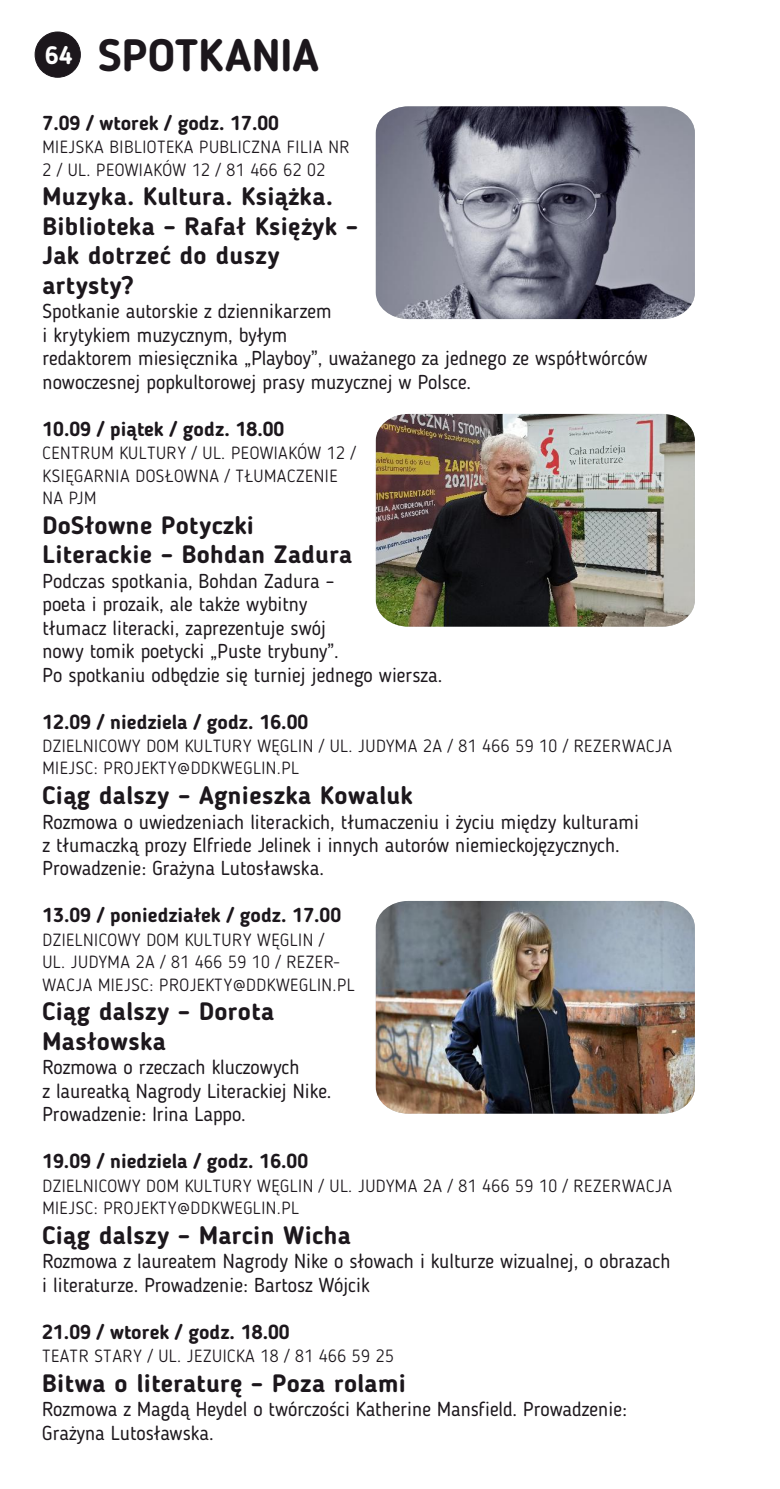
<style>
.page{position:relative;width:780px;height:1489px;background:#fff}
.page>*{position:absolute;margin:0;border:0;box-sizing:border-box;transform-origin:0 0}
.t1{font:700 45px "Blogger Sans";color:#1c171c}
.t2{font:700 25px/29.5px "Blogger Sans";letter-spacing:.015em;color:#1c171c}
.t3{font:20px/23.5px "Blogger Sans";color:#1c171c}
.t4{font:700 20px "Blogger Sans";color:#1c171c}
.t5{font:300 17.5px/22.5px "Blogger Sans";letter-spacing:.03em;color:#1c171c}
.s1{font-family:"Arial"}
</style>
<div class="page">
<div style="left:35px;top:32px;width:46px;height:45px;background:#1c171c;border:1px solid #1c171c;border-radius:50%"></div>
<img style="left:376px;top:106px;width:318px;height:213px">
<img style="left:376px;top:414px;width:318px;height:212px">
<img style="left:376px;top:900px;width:318px;height:213px">
<h1 class="t1" style="left:45px;top:37px;width:275px"><sup>64</sup> SPOTKANIA</h1>
<p class="t4" style="left:43px;top:115px;width:238px">7.09 / wtorek / godz. 17.00</p>
<p class="t5" style="left:43px;top:137px;width:308px">MIEJSKA BIBLIOTEKA PUBLICZNA FILIA NR<br>2 / UL. PEOWIAKÓW 12 / 81 466 62 02</p>
<p class="t2" style="left:42px;top:184px;width:317px">Muzyka. Kultura. Książka.<br>Biblioteka – Rafał Księżyk –<br>Jak dotrzeć do duszy artysty?</p>
<p class="t3" style="left:42px;top:301px;width:606px">Spotkanie autorskie z dziennikarzem<br>i krytykiem muzycznym, byłym<br>redaktorem miesięcznika „Playboy<span class="s1">ˮ</span>, uważanego za jednego ze współtwórców nowoczesnej popkultorowej prasy muzycznej w Polsce.</p>
<p class="t4" style="left:42px;top:420px;width:243px">10.09 / piątek / godz. 18.00</p>
<p class="t5" style="left:42px;top:443px;width:314px">CENTRUM KULTURY / UL. PEOWIAKÓW 12 /<br>KSIĘGARNIA DOSŁOWNA / TŁUMACZENIE<br>NA PJM</p>
<p class="t2" style="left:42px;top:512px;width:311px">DoSłowne Potyczki<br>Literackie – Bohdan Zadura</p>
<p class="t3" style="left:42px;top:571px;width:401px">Podczas spotkania, Bohdan Zadura –<br>poeta i prozaik, ale także wybitny<br>tłumacz literacki, zaprezentuje swój<br>nowy tomik poetycki „Puste trybuny<span class="s1">ˮ</span>.<br>Po spotkaniu odbędzie się turniej jednego wiersza.</p>
<p class="t4" style="left:42px;top:713px;width:267px">12.09 / niedziela / godz. 16.00</p>
<p class="t5" style="left:42px;top:736px;width:631px">DZIELNICOWY DOM KULTURY WĘGLIN / UL. JUDYMA 2A / 81 466 59 10 / REZERWACJA<br>MIEJSC: PROJEKTY@DDKWEGLIN.PL</p>
<p class="t2" style="left:42px;top:782px;width:372px">Ciąg dalszy – Agnieszka Kowaluk</p>
<p class="t3" style="left:42px;top:811px;width:598px">Rozmowa o uwiedzeniach literackich, tłumaczeniu i życiu między kulturami z tłumaczką prozy Elfriede Jelinek i innych autorów niemieckojęzycznych.<br>Prowadzenie: Grażyna Lutosławska.</p>
<p class="t4" style="left:42px;top:907px;width:300px">13.09 / poniedziałek / godz. 17.00</p>
<p class="t5" style="left:42px;top:929px;width:314px">DZIELNICOWY DOM KULTURY WĘGLIN /<br>UL. JUDYMA 2A / 81 466 59 10 / REZER-<br>WACJA MIEJSC: PROJEKTY@DDKWEGLIN.PL</p>
<p class="t2" style="left:42px;top:999px;width:233px">Ciąg dalszy – Dorota<br>Masłowska</p>
<p class="t3" style="left:42px;top:1057px;width:290px">Rozmowa o rzeczach kluczowych<br>z laureatką Nagrody Literackiej Nike.<br>Prowadzenie: Irina Lappo.</p>
<p class="t4" style="left:42px;top:1153px;width:267px">19.09 / niedziela / godz. 16.00</p>
<p class="t5" style="left:42px;top:1175px;width:631px">DZIELNICOWY DOM KULTURY WĘGLIN / UL. JUDYMA 2A / 81 466 59 10 / REZERWACJA<br>MIEJSC: PROJEKTY@DDKWEGLIN.PL</p>
<p class="t2" style="left:42px;top:1222px;width:310px">Ciąg dalszy – Marcin Wicha</p>
<p class="t3" style="left:42px;top:1251px;width:629px">Rozmowa z laureatem Nagrody Nike o słowach i kulturze wizualnej, o obrazach i literaturze. Prowadzenie: Bartosz Wójcik</p>
<p class="t4" style="left:42px;top:1323px;width:249px">21.09 / wtorek / godz. 18.00</p>
<p class="t5" style="left:42px;top:1346px;width:353px">TEATR STARY / UL. JEZUICKA 18 / 81 466 59 25</p>
<p class="t2" style="left:42px;top:1370px;width:365px">Bitwa o literaturę – Poza rolami</p>
<p class="t3" style="left:42px;top:1399px;width:586px">Rozmowa z Magdą Heydel o twórczości Katherine Mansfield. Prowadzenie:<br>Grażyna Lutosławska.</p>
</div>
